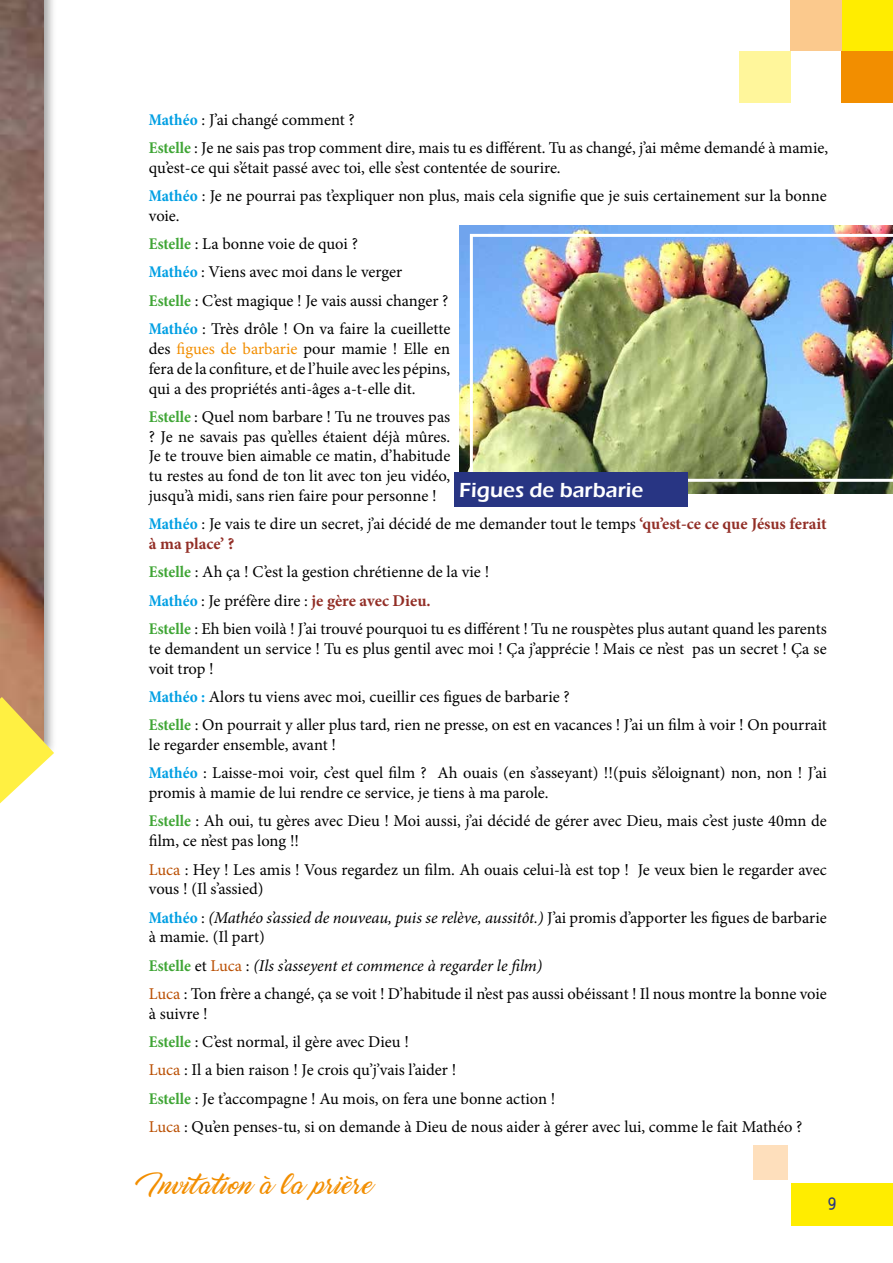
<style>
.page{position:relative;width:893px;height:1263px;background:#fff}
.page>*{position:absolute;margin:0;border:0;box-sizing:border-box;transform-origin:0 0}
.t1{font:21px "Marguerite";letter-spacing:.04em;color:#f28e00}
.t2{font:600 21px "Eras ITC";color:#fff}
.t3{font:18px "Borders Divide But Hearts Shall Conquer";color:#283583}
.t4{font:16.5px/28.3px "Minion Pro";color:#000}
.s1{font-weight:700;font-stretch:condensed;color:#009fe3}
.s2{font-weight:700;font-stretch:condensed;color:#3fa535}
.s3{color:#f28e00}
.s4{font-weight:700;color:#922e26}
.s5{color:#ba5004}
.s6{font-style:italic}
</style>
<div class="page">
<div style="left:791px;top:1183px;width:102px;height:42px;background:#ffed00"></div>
<div style="left:842px;top:0;width:51px;height:51px;background:#ffed00"></div>
<div style="left:791px;top:0;width:51px;height:51px;background:#fbc98d"></div>
<div style="left:842px;top:51px;width:51px;height:51px;background:#f28e00"></div>
<div style="left:753px;top:1146px;width:34px;height:34px;background:#fedfbc"></div>
<div style="left:740px;top:51px;width:51px;height:51px;background:#fff69b"></div>
<div style="left:0;top:0;width:57px;height:759px;background:#000;opacity:.35"></div>
<img style="left:0;top:0;width:44px;height:697px">
<svg style="left:0;top:697px;width:54px;height:106px"></svg>
<img style="left:459px;top:225px;width:434px;height:268px">
<img style="left:470px;top:234px;width:423px;height:248px">
<div style="left:454px;top:472px;width:234px;height:34px;background:#283583"></div>
<p class="t4" style="left:149px;top:105px;width:681px"><span class="s1">Mathéo</span> : J’ai changé comment ?<br><span class="s2">Estelle</span> : Je ne sais pas trop comment dire, mais tu es différent. Tu as changé, j’ai même demandé à mamie,</p>
<p class="t4" style="left:149px;top:153px;width:679px">qu’est-ce qui s’était passé avec toi, elle s’est contentée de sourire.<br><span class="s1">Mathéo</span> : Je ne pourrai pas t’expliquer non plus, mais cela signifie que je suis certainement sur la bonne</p>
<p class="t4" style="left:149px;top:202px;width:303px">voie.<br><span class="s2">Estelle</span> : La bonne voie de quoi ?<br><span class="s1">Mathéo</span> : Viens avec moi dans le verger<br><span class="s2">Estelle</span> : C’est magique ! Je vais aussi changer ?<br><span class="s1">Mathéo</span> : Très drôle ! On va faire la cueillette</p>
<p class="t4" style="left:149px;top:339px;width:303px;line-height:19.8px;text-align:justify">des <span class="s3">figues de barbarie</span> pour mamie ! Elle en fera de la confiture, et de l’huile avec les pépins, qui a des propriétés anti-âges a-t-elle dit.</p>
<p class="t4" style="left:149px;top:407px;width:303px;line-height:19.8px;text-align:justify"><span class="s2">Estelle</span> : Quel nom barbare ! Tu ne trouves pas ? Je ne savais pas qu’elles étaient déjà mûres.<br>Je te trouve bien aimable ce matin, d’habitude tu restes au fond de ton lit avec ton jeu vidéo, jusqu’à midi, sans rien faire pour personne !</p>
<p class="t4" style="left:149px;top:514px;width:679px;line-height:19.8px"><span class="s1">Mathéo</span> : Je vais te dire un secret, j’ai décidé de me demander tout le temps <span class="s4">‘qu’est-ce ce que Jésus ferait à ma place’ ?</span></p>
<p class="t4" style="left:149px;top:558px;width:679px"><span class="s2">Estelle</span> : Ah ça ! C’est la gestion chrétienne de la vie !<br><span class="s1">Mathéo</span> : Je préfère dire : <span class="s4">je gère avec Dieu.<br></span><span class="s2">Estelle</span> : Eh bien voilà ! J’ai trouvé pourquoi tu es différent ! Tu ne rouspètes plus autant quand les parents</p>
<p class="t4" style="left:149px;top:639px;width:679px;line-height:19.8px">te demandent un service ! Tu es plus gentil avec moi ! Ça j’apprécie ! Mais ce n’est pas un secret ! Ça se voit trop !</p>
<p class="t4" style="left:149px;top:682px;width:680px"><span class="s1">Mathéo :</span> Alors tu viens avec moi, cueillir ces figues de barbarie ?<br><span class="s2">Estelle</span> : On pourrait y aller plus tard, rien ne presse, on est en vacances ! J’ai un film à voir ! On pourrait</p>
<p class="t4" style="left:149px;top:731px;width:680px">le regarder ensemble, avant !<br><span class="s1">Mathéo</span> : Laisse-moi voir, c’est quel film ? Ah ouais (en s’asseyant) !!(puis s’éloignant) non, non ! J’ai</p>
<p class="t4" style="left:149px;top:779px;width:679px">promis à mamie de lui rendre ce service, je tiens à ma parole.<br><span class="s2">Estelle</span> : Ah oui, tu gères avec Dieu ! Moi aussi, j’ai décidé de gérer avec Dieu, mais c’est juste 40mn de</p>
<p class="t4" style="left:149px;top:827px;width:680px">film, ce n’est pas long !!<br><span class="s5">Luca</span> : Hey ! Les amis ! Vous regardez un film. Ah ouais celui-là est top ! Je veux bien le regarder avec</p>
<p class="t4" style="left:149px;top:875px;width:679px">vous ! (Il s’assied)<br><span class="s1">Mathéo</span> : <span class="s6">(Mathéo s’assied de nouveau, puis se relève, aussitôt.)</span> J’ai promis d’apporter les figues de barbarie</p>
<p class="t4" style="left:149px;top:923px;width:680px">à mamie. (Il part)<br><span class="s2">Estelle</span> et <span class="s5">Luca</span> : <span class="s6">(Ils s’asseyent et commence à regarder le film)<br></span><span class="s5">Luca</span> : Ton frère a changé, ça se voit ! D’habitude il n’est pas aussi obéissant ! Il nous montre la bonne voie</p>
<p class="t4" style="left:149px;top:999px;width:655px">à suivre !<br><span class="s2">Estelle</span> : C’est normal, il gère avec Dieu !<br><span class="s5">Luca</span> : Il a bien raison ! Je crois qu’j’vais l’aider !<br><span class="s2">Estelle</span> : Je t’accompagne ! Au mois, on fera une bonne action !<br><span class="s5">Luca</span> : Qu’en penses-tu, si on demande à Dieu de nous aider à gérer avec lui, comme le fait Mathéo ?</p>
<p class="t1" style="left:149px;top:1175px;width:225px">Invitation à la prière</p>
<p class="t2" style="left:459px;top:478px;width:185px">Figues de barbarie</p>
<p class="t3" style="left:828px;top:1193px;width:9px">9</p>
</div>
